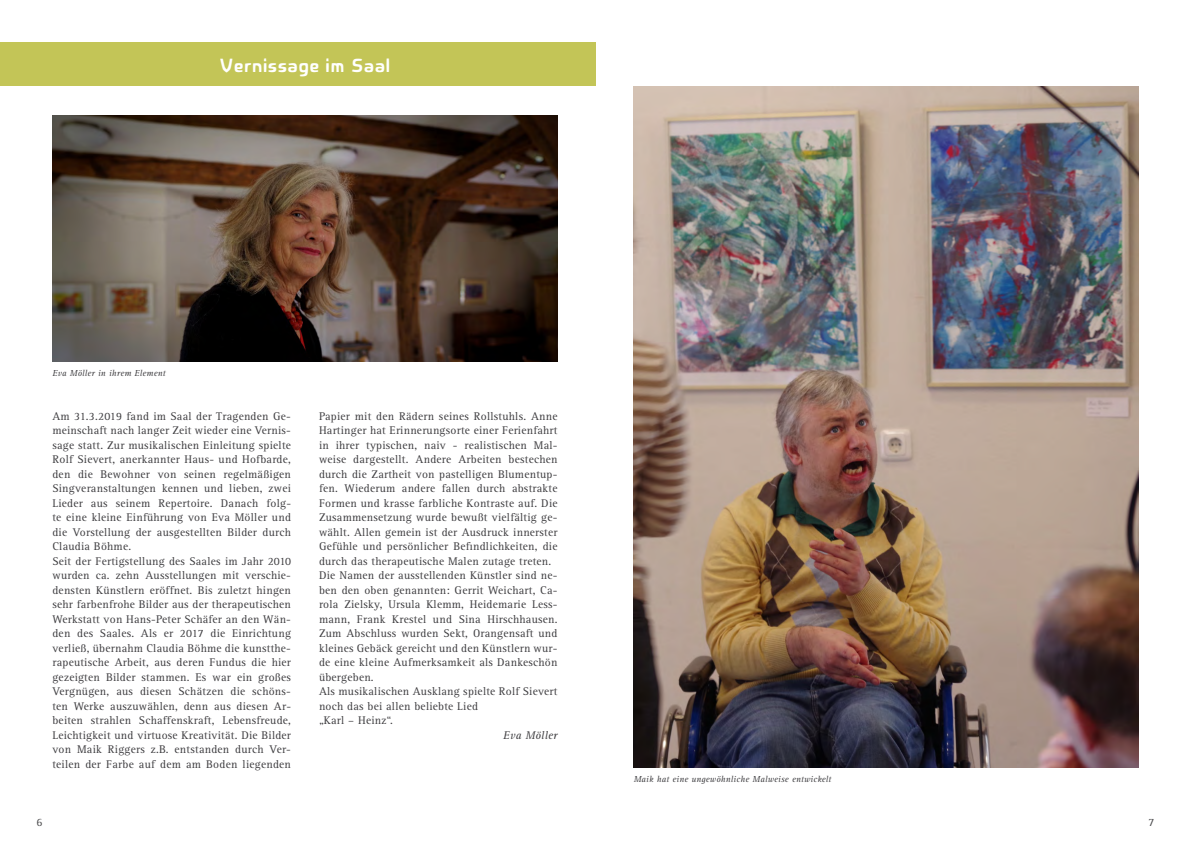
<style>
.page{position:relative;width:1191px;height:842px;background:#fff}
.page>*{position:absolute;margin:0;border:0;box-sizing:border-box;transform-origin:0 0}
.t1{font:700 20px "Novalis JY";letter-spacing:.02em;color:#fff}
.t2{font:11.5px/14.5px "Rotis Serif";letter-spacing:.02em;color:#3e3d40}
.t3{font:italic 11.5px "Rotis Serif";letter-spacing:.02em;color:#3e3d40}
.t4{font:11.5px "Rotis Serif";color:#4b4b4d}
.t5{font:italic 9px "Rotis Serif";letter-spacing:.02em;color:#3e3d40}
</style>
<div class="page">
<div style="left:0;top:43px;width:595px;height:43px;background:#c3c557"></div>
<img style="left:52px;top:115px;width:505px;height:247px">
<img style="left:634px;top:86px;width:504px;height:682px">
<h1 class="t1" style="left:219px;top:53px;width:172px">Vernissage im Saal</h1>
<p class="t5" style="left:52px;top:368px;width:115px">Eva Möller in ihrem Element</p>
<p class="t2" style="left:52px;top:409px;width:240px">Am 31.3.2019 fand im Saal der Tragenden Ge&shy;meinschaft nach langer Zeit wieder eine Vernis&shy;sage statt. Zur musikalischen Einleitung spielte Rolf Sievert, anerkannter Haus- und Hofbarde, den die Bewohner von seinen regelmäßigen Singveranstaltungen kennen und lieben, zwei Lieder aus seinem Repertoire. Danach folg&shy;te eine kleine Einführung von Eva Möller und die Vorstellung der ausgestellten Bilder durch Claudia Böhme.<br>Seit der Fertigstellung des Saales im Jahr 2010 wurden ca. zehn Ausstellungen mit verschie&shy;densten Künstlern eröffnet. Bis zuletzt hingen sehr farbenfrohe Bilder aus der therapeutischen Werkstatt von Hans-Peter Schäfer an den Wän&shy;den des Saales. Als er 2017 die Einrichtung verließ, übernahm Claudia Böhme die kunstthe&shy;rapeutische Arbeit, aus deren Fundus die hier gezeigten Bilder stammen. Es war ein großes Vergnügen, aus diesen Schätzen die schöns&shy;ten Werke auszuwählen, denn aus diesen Ar&shy;beiten strahlen Schaffenskraft, Lebensfreude, Leichtigkeit und virtuose Kreativität. Die Bilder von Maik Riggers z.B. entstanden durch Ver&shy;teilen der Farbe auf dem am Boden liegenden</p>
<p class="t2" style="left:319px;top:409px;width:240px">Papier mit den Rädern seines Rollstuhls. Anne Hartinger hat Erinnerungsorte einer Ferienfahrt in ihrer typischen, naiv - realistischen Mal&shy;weise dargestellt. Andere Arbeiten bestechen durch die Zartheit von pastelligen Blumentup&shy;fen. Wiederum andere fallen durch abstrakte Formen und krasse farbliche Kontraste auf. Die Zusammensetzung wurde bewußt vielfältig ge&shy;wählt. Allen gemein ist der Ausdruck innerster Gefühle und persönlicher Befindlichkeiten, die durch das therapeutische Malen zutage treten.<br>Die Namen der ausstellenden Künstler sind ne&shy;ben den oben genannten: Gerrit Weichart, Ca&shy;rola Zielsky, Ursula Klemm, Heidemarie Less&shy;mann, Frank Krestel und Sina Hirschhausen.<br>Zum Abschluss wurden Sekt, Orangensaft und kleines Gebäck gereicht und den Künstlern wur&shy;de eine kleine Aufmerksamkeit als Dankeschön übergeben.<br>Als musikalischen Ausklang spielte Rolf Sievert noch das bei allen beliebte Lied<br>„Karl – Heinz“.</p>
<p class="t3" style="left:503px;top:728px;width:56px">Eva Möller</p>
<p class="t5" style="left:634px;top:774px;width:199px">Maik hat eine ungewöhnliche Malweise entwickelt</p>
<p class="t4" style="left:37px;top:815px;width:7px">6</p>
<p class="t4" style="left:1148px;top:815px;width:7px">7</p>
</div>
